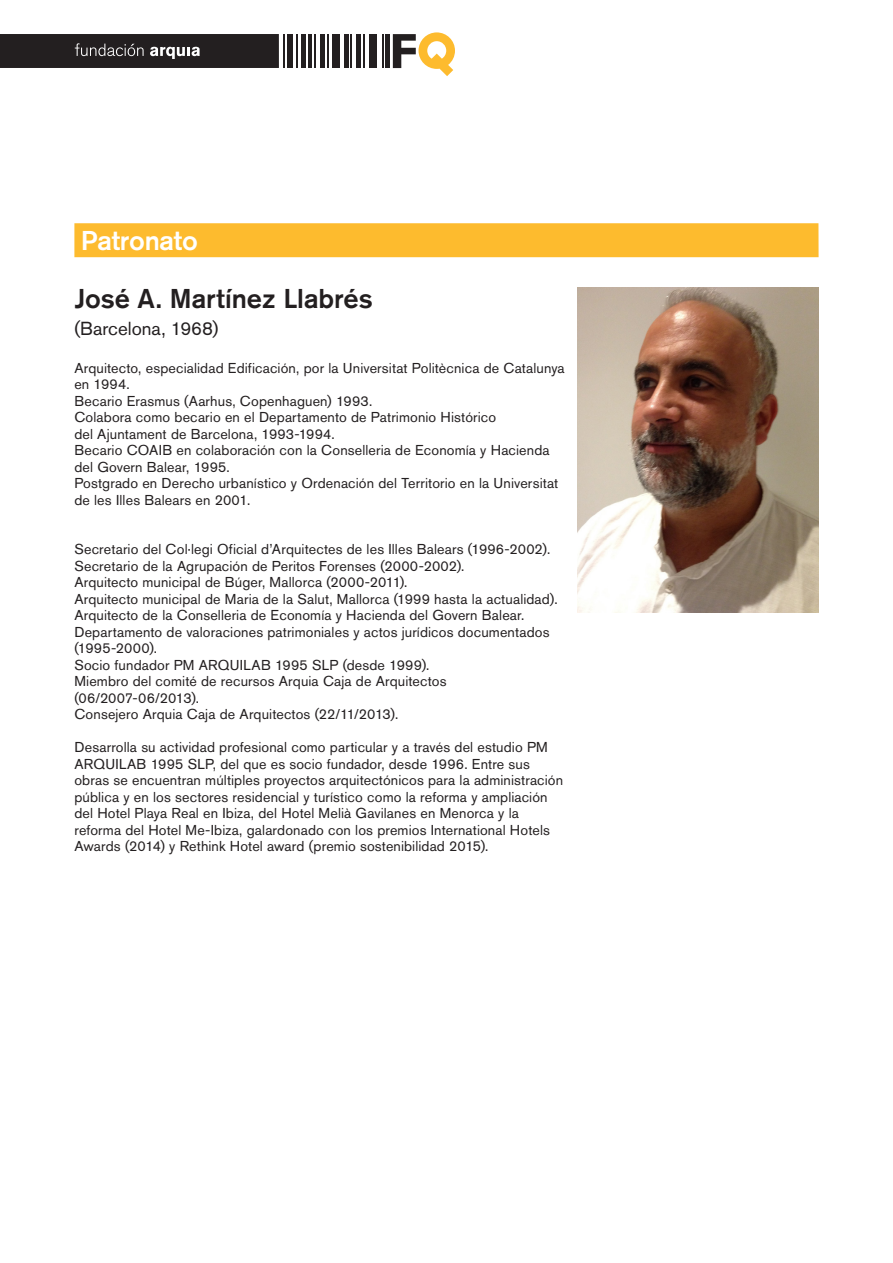
<style>
.page{position:relative;width:893px;height:1263px;background:#fff}
.page>*{position:absolute;margin:0;border:0;box-sizing:border-box;transform-origin:0 0}
.t1{font:500 27px "Akzidenz Grotesk Pro";color:#231f20}
.t2{font:500 27px "Akzidenz Grotesk Pro";letter-spacing:-.01em;color:#fff}
.t3{font:18.75px "Akzidenz Grotesk Pro";color:#231f20}
.t4{font:14.25px/16.5px "Akzidenz Grotesk Pro";letter-spacing:.01em;color:#231f20}
</style>
<div class="page">
<img style="left:578px;top:288px;width:241px;height:325px">
<div style="left:332px;top:34px;width:8px;height:34px;background:#231f20"></div>
<hr style="left:327px;top:34px;width:2px;height:34px;background:#231f20">
<div style="left:320px;top:34px;width:5px;height:34px;background:#231f20"></div>
<hr style="left:314px;top:34px;width:2px;height:34px;background:#231f20">
<hr style="left:308px;top:34px;width:4px;height:34px;background:#231f20">
<div style="left:301px;top:34px;width:5px;height:34px;background:#231f20"></div>
<hr style="left:296px;top:34px;width:1px;height:34px;background:#231f20">
<div style="left:287px;top:34px;width:5px;height:34px;background:#231f20"></div>
<hr style="left:283px;top:34px;width:2px;height:34px;background:#231f20">
<hr style="left:382px;top:34px;width:2px;height:34px;background:#231f20">
<div style="left:385px;top:34px;width:5px;height:34px;background:#231f20"></div>
<svg style="left:393px;top:32px;width:62px;height:44px"></svg>
<div style="left:369px;top:34px;width:7px;height:34px;background:#231f20"></div>
<hr style="left:363px;top:34px;width:2px;height:34px;background:#231f20">
<div style="left:356px;top:34px;width:5px;height:34px;background:#231f20"></div>
<hr style="left:350px;top:34px;width:2px;height:34px;background:#231f20">
<div style="left:344px;top:34px;width:5px;height:34px;background:#231f20"></div>
<div style="left:0;top:34px;width:279px;height:34px;background:#231f20"></div>
<svg style="left:150px;top:47px;width:50px;height:12px"></svg>
<svg style="left:75px;top:43px;width:69px;height:13px"></svg>
<div style="left:74px;top:223px;width:745px;height:34px;background:#fdbb2e"></div>
<p class="t2" style="left:81px;top:223px;width:119px">Patronato</p>
<p class="t1" style="left:74px;top:281px;width:300px">José A. Martínez Llabrés</p>
<p class="t3" style="left:74px;top:316px;width:146px">(Barcelona, 1968)</p>
<p class="t4" style="left:74px;top:359px;width:492px">Arquitecto, especialidad Edificación, por la Universitat Politècnica de Catalunya en 1994.</p>
<p class="t4" style="left:74px;top:392px;width:299px">Becario Erasmus (Aarhus, Copenhaguen) 1993.</p>
<p class="t4" style="left:74px;top:409px;width:423px">Colabora como becario en el Departamento de Patrimonio Histórico del Ajuntament de Barcelona, 1993-1994.</p>
<p class="t4" style="left:74px;top:442px;width:477px">Becario COAIB en colaboración con la Conselleria de Economía y Hacienda del Govern Balear, 1995.</p>
<p class="t4" style="left:74px;top:475px;width:485px">Postgrado en Derecho urbanístico y Ordenación del Territorio en la Universitat de les Illes Balears en 2001.</p>
<p class="t4" style="left:74px;top:541px;width:477px">Secretario del Col·legi Oficial d’Arquitectes de les Illes Balears (1996-2002).</p>
<p class="t4" style="left:74px;top:557px;width:392px">Secretario de la Agrupación de Peritos Forenses (2000-2002).</p>
<p class="t4" style="left:74px;top:574px;width:335px">Arquitecto municipal de Búger, Mallorca (2000-2011).</p>
<p class="t4" style="left:74px;top:590px;width:485px">Arquitecto municipal de Maria de la Salut, Mallorca (1999 hasta la actualidad).</p>
<p class="t4" style="left:74px;top:607px;width:477px">Arquitecto de la Conselleria de Economía y Hacienda del Govern Balear.<br>Departamento de valoraciones patrimoniales y actos jurídicos documentados (1995-2000).</p>
<p class="t4" style="left:74px;top:656px;width:357px">Socio fundador PM ARQUILAB 1995 SLP (desde 1999).</p>
<p class="t4" style="left:74px;top:673px;width:374px">Miembro del comité de recursos Arquia Caja de Arquitectos (06/2007-06/2013).</p>
<p class="t4" style="left:74px;top:706px;width:325px">Consejero Arquia Caja de Arquitectos (22/11/2013).</p>
<p class="t4" style="left:74px;top:739px;width:490px">Desarrolla su actividad profesional como particular y a través del estudio PM ARQUILAB 1995 SLP, del que es socio fundador, desde 1996. Entre sus obras se encuentran múltiples proyectos arquitectónicos para la administración pública y en los sectores residencial y turístico como la reforma y ampliación del Hotel Playa Real en Ibiza, del Hotel Melià Gavilanes en Menorca y la reforma del Hotel Me-Ibiza, galardonado con los premios International Hotels Awards (2014) y Rethink Hotel award (premio sostenibilidad 2015).</p>
</div>
